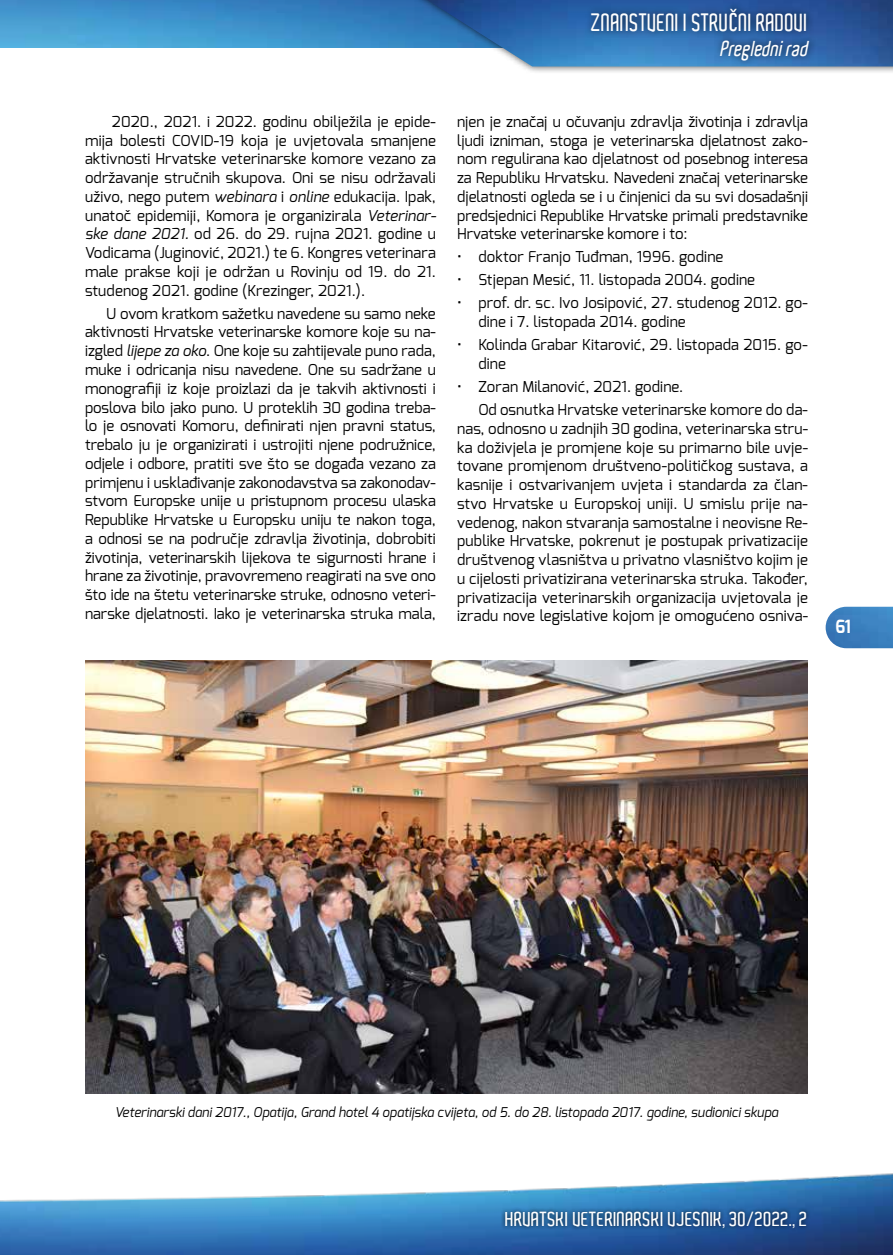
<style>
.page{position:relative;width:893px;height:1255px;background:#fff}
.page>*{position:absolute;margin:0;border:0;box-sizing:border-box;transform-origin:0 0}
.t1{font:600 24px "Aldo";color:#fff;scale:.9 1}
.t2{font:italic 600 21px "Aldo";color:#fff;scale:.9 1}
.t3{font:600 19.5px "Aldo";color:#fff}
.t4{font:700 18.15px "Exo";color:#fff;scale:.9 1}
.t5{font:15px/18.8px "Exo";letter-spacing:.01em;color:#000;text-align:justify}
.t6{font:italic 13.5px "Exo";color:#000}
.s1{font-family:"Libel Suit Rg";font-weight:400;font-size:22.5px}
.s2{font-style:italic}
</style>
<div class="page">
<img style="left:0;top:0;width:388px;height:47px">
<div style="left:388px;top:0;width:505px;height:75px;background:#000;opacity:.75"></div>
<img style="left:395px;top:0;width:498px;height:66px">
<img style="left:0;top:1173px;width:893px;height:81px">
<img style="left:826px;top:606px;width:67px;height:42px">
<div style="left:501px;top:1207px;width:310px;height:25px;background:#000;opacity:.75"></div>
<img style="left:85px;top:660px;width:723px;height:433px">
<div style="left:584px;top:1px;width:233px;height:66px;background:#000;opacity:.75"></div>
<h1 class="t1" style="left:591px;top:9px;width:242px">ZNANSTVENI I STRU<span class="s1">Č</span>NI RADOVI</h1>
<h2 class="t2" style="left:720px;top:36px;width:104px">Preglednirad</h2>
<p class="t5" style="left:85px;top:112px;width:353px;text-indent:27px">2020., 2021. i 2022. godinu obilježila je epide&shy;mija bolesti COVID-19 koja je uvjetovala smanjene aktivnosti Hrvatske veterinarske komore vezano za održavanje stručnih skupova. Oni se nisu održavali uživo, nego putem <span class="s2">webinara</span> i <span class="s2">online</span> edukacija. Ipak, unatoč epidemiji, Komora je organizirala <span class="s2">Veterinar&shy;ske dane 2021.</span> od 26. do 29. rujna 2021. godine u Vodicama (Juginović, 2021.) te 6. Kongres veterinara male prakse koji je održan u Rovinju od 19. do 21. studenog 2021. godine (Krezinger, 2021.).</p>
<p class="t5" style="left:85px;top:304px;width:352px;text-indent:21px">U ovom kratkom sažetku navedene su samo neke aktivnosti Hrvatske veterinarske komore koje su na&shy;izgled <span class="s2">lijepe za oko</span>. One koje su zahtijevale puno rada, muke i odricanja nisu navedene. One su sadržane u monografiji iz koje proizlazi da je takvih aktivnosti i poslova bilo jako puno. U proteklih 30 godina treba&shy;lo je osnovati Komoru, definirati njen pravni status, trebalo ju je organizirati i ustrojiti njene podružnice, odjele i odbore, pratiti sve što se događa vezano za primjenu i usklađivanje zakonodavstva sa zakonodav&shy;stvom Europske unije u pristupnom procesu ulaska Republike Hrvatske u Europsku uniju te nakon toga, a odnosi se na područje zdravlja životinja, dobrobiti životinja, veterinarskih lijekova te sigurnosti hrane i hrane za životinje, pravovremeno reagirati na sve ono što ide na štetu veterinarske struke, odnosno veteri&shy;narske djelatnosti. Iako je veterinarska struka mala,</p>
<p class="t5" style="left:457px;top:112px;width:352px">njen je značaj u očuvanju zdravlja životinja i zdravlja ljudi izniman, stoga je veterinarska djelatnost zako&shy;nom regulirana kao djelatnost od posebnog interesa za Republiku Hrvatsku. Navedeni značaj veterinarske djelatnosti ogleda se i u činjenici da su svi dosadašnji predsjednici Republike Hrvatske primali predstavnike Hrvatske veterinarske komore i to:</p>
<p class="t5" style="left:457px;top:247px;width:268px">• doktor Franjo Tuđman, 1996. godine</p>
<p class="t5" style="left:457px;top:270px;width:300px">• Stjepan Mesić, 11. listopada 2004. godine</p>
<p class="t5" style="left:478px;top:293px;width:331px;text-indent:-21px">• prof. dr. sc. Ivo Josipović, 27. studenog 2012. go&shy;dine i 7. listopada 2014. godine</p>
<p class="t5" style="left:478px;top:335px;width:331px;text-indent:-21px">• Kolinda Grabar Kitarović, 29. listopada 2015. go&shy;dine</p>
<p class="t5" style="left:478px;top:375px;width:331px;line-height:23px;text-indent:-21px">• Zoran Milanović, 2021. godine.<br>Od osnutka Hrvatske veterinarske komore do da-</p>
<p class="t5" style="left:457px;top:419px;width:352px">nas, odnosno u zadnjih 30 godina, veterinarska stru&shy;ka doživjela je promjene koje su primarno bile uvje&shy;tovane promjenom društveno-političkog sustava, a kasnije i ostvarivanjem uvjeta i standarda za član&shy;stvo Hrvatske u Europskoj uniji. U smislu prije na&shy;vedenog, nakon stvaranja samostalne i neovisne Re&shy;publike Hrvatske, pokrenut je postupak privatizacije društvenog vlasništva u privatno vlasništvo kojim je u cijelosti privatizirana veterinarska struka. Također, privatizacija veterinarskih organizacija uvjetovala je izradu nove legislative kojom je omogućeno osniva-</p>
<p class="t4" style="left:835px;top:614px;width:19px">61</p>
<p class="t6" style="left:115px;top:1103px;width:665px">Veterinarski dani 2017., Opatija, Grand hotel 4 opatijska cvijeta, od 5. do 28. listopada 2017. godine, sudionici skupa</p>
<h3 class="t3" style="left:505px;top:1207px;width:304px">HRVATSKI VETERINARSKI VJESNIK, 30/2022., 2</h3>
</div>
